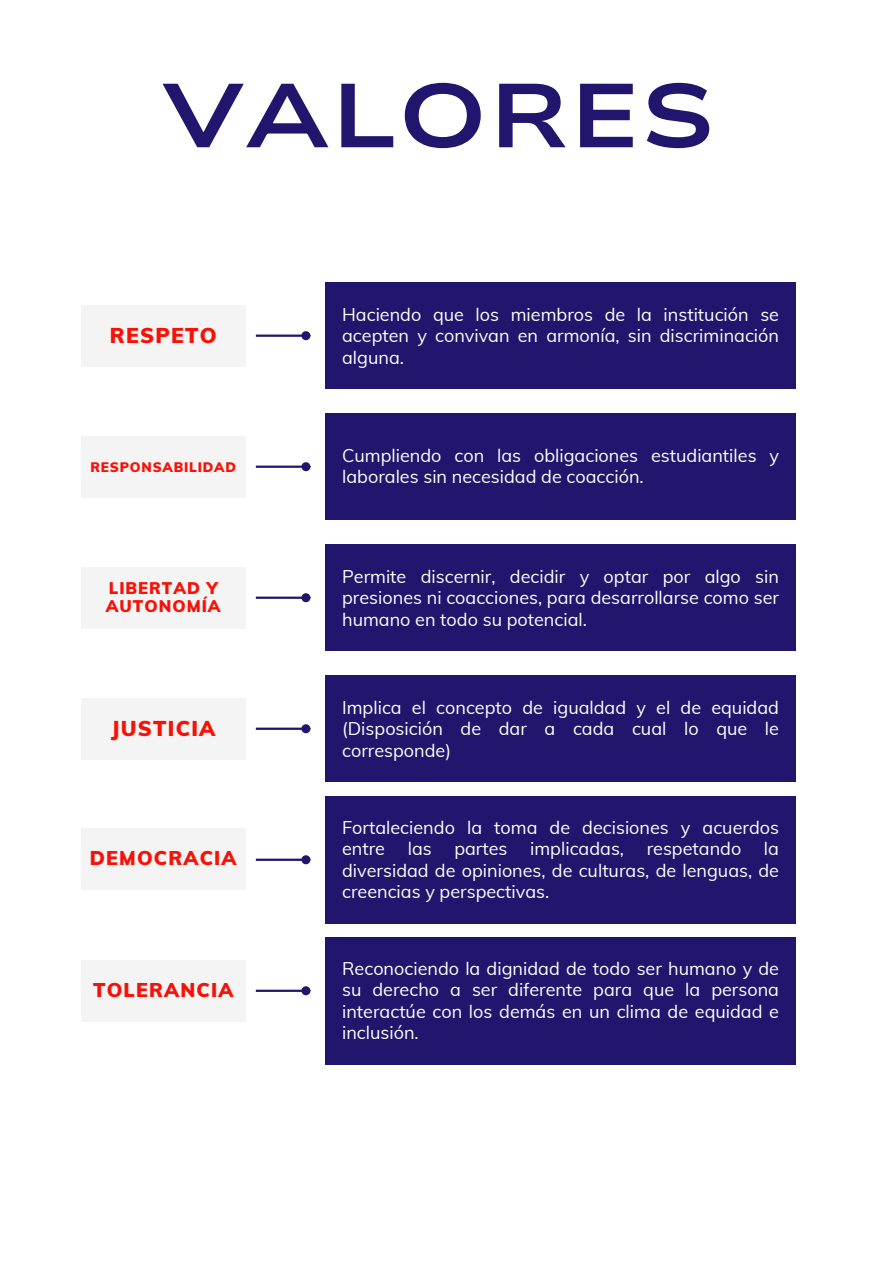
<style>
.page{position:relative;width:894px;height:1264px;background:#fff}
.page>*{position:absolute;margin:0;border:0;box-sizing:border-box;transform-origin:0 0}
.t1{font:700 90px "Nunito Sans 10 pt Expanded";letter-spacing:.025em;color:#21156d}
.t2{font:900 21px "Muli";letter-spacing:.06em;color:#f71107}
.t3{font:900 19.5px "Muli";letter-spacing:.06em;color:#f71107}
.t4{font:18px/21.3px "Muli";color:#fff;text-align:justify}
.t5{font:900 16.5px/18px "Muli";letter-spacing:.06em;color:#f71107}
.t6{font:900 13.5px "Muli";letter-spacing:.06em;color:#f71107}
</style>
<div class="page">
<div style="left:81px;top:305px;width:164px;height:61px;background:#f4f4f4"></div>
<hr style="left:256px;top:334px;width:46px;height:3px;background:#21156d">
<div style="left:302px;top:332px;width:7px;height:7px;background:#21156d;border-radius:50%"></div>
<div style="left:301px;top:331px;width:9px;height:9px;border:2px solid #21156d;border-radius:50%"></div>
<hr style="left:256px;top:465px;width:46px;height:3px;background:#21156d">
<div style="left:302px;top:463px;width:7px;height:7px;background:#21156d;border-radius:50%"></div>
<div style="left:301px;top:462px;width:9px;height:9px;border:2px solid #21156d;border-radius:50%"></div>
<hr style="left:256px;top:596px;width:46px;height:3px;background:#21156d">
<div style="left:302px;top:594px;width:7px;height:7px;background:#21156d;border-radius:50%"></div>
<div style="left:301px;top:593px;width:9px;height:9px;border:2px solid #21156d;border-radius:50%"></div>
<hr style="left:256px;top:727px;width:46px;height:3px;background:#21156d">
<div style="left:302px;top:725px;width:7px;height:7px;background:#21156d;border-radius:50%"></div>
<div style="left:301px;top:724px;width:9px;height:9px;border:2px solid #21156d;border-radius:50%"></div>
<hr style="left:256px;top:858px;width:46px;height:2px;background:#21156d">
<div style="left:302px;top:856px;width:7px;height:7px;background:#21156d;border-radius:50%"></div>
<div style="left:301px;top:855px;width:9px;height:9px;border:2px solid #21156d;border-radius:50%"></div>
<hr style="left:256px;top:989px;width:46px;height:2px;background:#21156d">
<div style="left:302px;top:987px;width:7px;height:7px;background:#21156d;border-radius:50%"></div>
<div style="left:301px;top:986px;width:9px;height:9px;border:2px solid #21156d;border-radius:50%"></div>
<div style="left:325px;top:282px;width:470px;height:107px;background:#21156d"></div>
<div style="left:325px;top:413px;width:470px;height:107px;background:#21156d"></div>
<div style="left:325px;top:544px;width:470px;height:107px;background:#21156d"></div>
<div style="left:325px;top:675px;width:470px;height:107px;background:#21156d"></div>
<div style="left:325px;top:795px;width:470px;height:128px;background:#21156d"></div>
<div style="left:325px;top:936px;width:470px;height:128px;background:#21156d"></div>
<div style="left:81px;top:436px;width:164px;height:61px;background:#f4f4f4"></div>
<div style="left:81px;top:567px;width:164px;height:61px;background:#f4f4f4"></div>
<div style="left:81px;top:697px;width:164px;height:62px;background:#f4f4f4"></div>
<div style="left:81px;top:828px;width:164px;height:62px;background:#f4f4f4"></div>
<div style="left:81px;top:959px;width:164px;height:62px;background:#f4f4f4"></div>
<h1 class="t1" style="left:163px;top:56px;width:551px">VALORES</h1>
<p class="t2" style="left:110px;top:322px;width:108px">RESPETO</p>
<h5 class="t6" style="left:90px;top:458px;width:147px">RESPONSABILIDAD</h5>
<h5 class="t5" style="left:106px;top:578px;width:116px">LIBERTAD Y<br>AUTONOMÍA</h5>
<h5 class="t2" style="left:111px;top:715px;width:106px">JUSTICIA</h5>
<h5 class="t3" style="left:90px;top:845px;width:148px">DEMOCRACIA</h5>
<h4 class="t3" style="left:93px;top:977px;width:142px">TOLERANCIA</h4>
<h3 class="t4" style="left:342px;top:303px;width:438px">Haciendo que los miembros de la institución se acepten y convivan en armonía, sin discriminación alguna.</h3>
<h2 class="t4" style="left:342px;top:444px;width:438px">Cumpliendo con las obligaciones estudiantiles y laborales sin necesidad de coacción.</h2>
<h2 class="t4" style="left:342px;top:565px;width:438px">Permite discernir, decidir y optar por algo sin presiones ni coacciones, para desarrollarse como ser humano en todo su potencial.</h2>
<h2 class="t4" style="left:342px;top:696px;width:438px">Implica el concepto de igualdad y el de equidad (Disposición de dar a cada cual lo que le corresponde)</h2>
<h5 class="t4" style="left:342px;top:816px;width:438px">Fortaleciendo la toma de decisiones y acuerdos entre</h5>
<h5 class="t4" style="left:342px;top:838px;width:438px;text-indent:421px">la diversidad de opiniones, de culturas, de lenguas, de creencias y perspectivas.</h5>
<h5 class="t4" style="left:407px;top:838px;width:26px">las</h5>
<h5 class="t4" style="left:454px;top:838px;width:55px">partes</h5>
<h5 class="t4" style="left:530px;top:838px;width:95px">implicadas,</h5>
<h5 class="t4" style="left:646px;top:838px;width:96px">respetando</h5>
<h5 class="t4" style="left:342px;top:957px;width:438px">Reconociendo la dignidad de todo ser humano y de su derecho a ser diferente para que la persona interactúe con los demás en un clima de equidad e inclusión.</h5>
</div>
